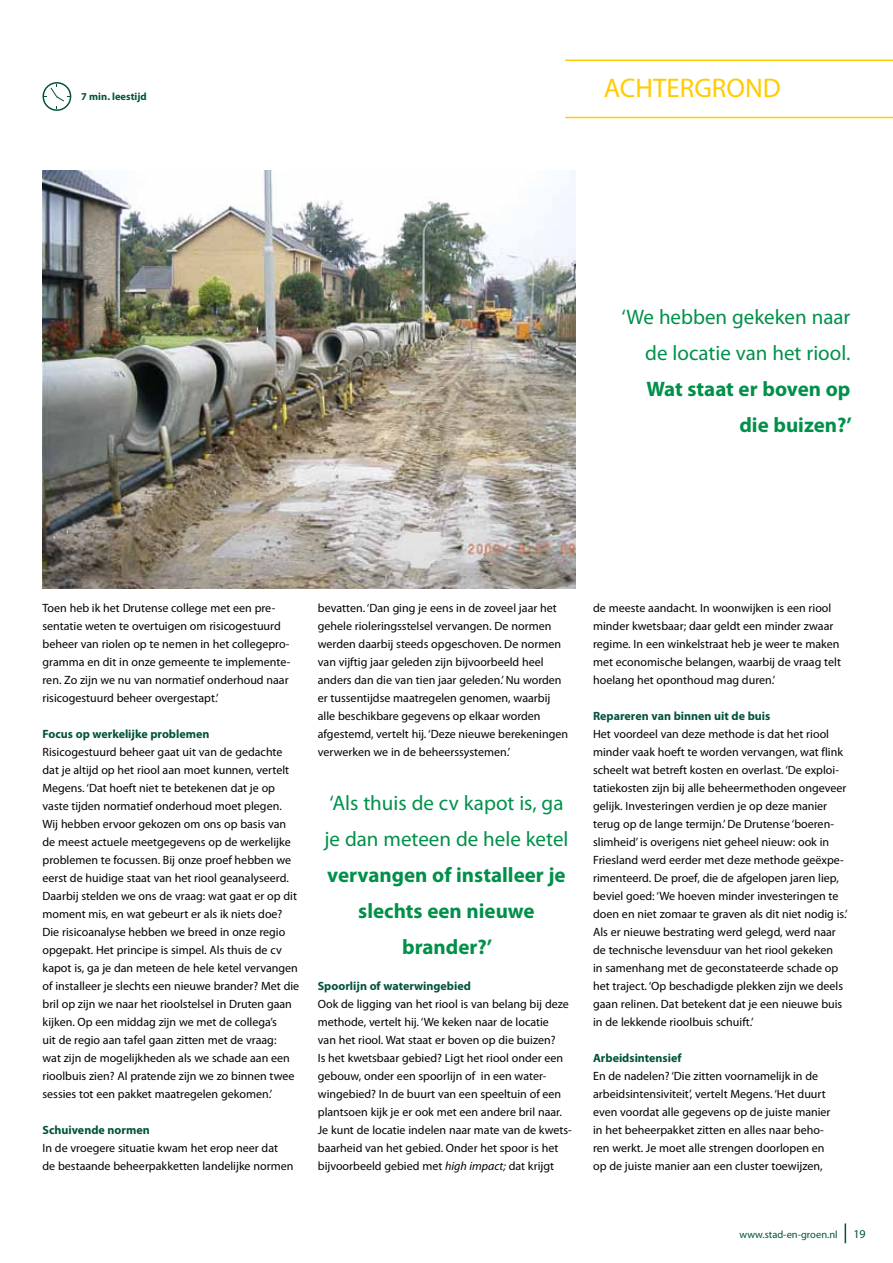
<style>
.page{position:relative;width:893px;height:1263px;background:#fff}
.page>*{position:absolute;margin:0;border:0;box-sizing:border-box;transform-origin:0 0}
.t1{font:27px "Myriad Pro";color:#fc0}
.t2{font:21px/36px "Myriad Pro";color:#00904a}
.t3{font:700 21px/36px "Myriad Pro";color:#00904a;text-align:center}
.t4{font:12px/18px "Myriad Pro";color:#000}
.t5{font:700 12px "Myriad Pro";color:#00533d}
.t6{font:12px "Myriad Pro";color:#00533d}
.t7{font:10.5px "Myriad Pro";color:#00533d}
.t8{font:700 10.5px "Myriad Pro";color:#00533d}
.s1{font-style:italic}
</style>
<div class="page">
<svg style="left:845px;top:1223px;width:1px;height:20px"></svg>
<hr style="left:565px;top:117px;width:328px;height:1px;background:#fc0">
<hr style="left:565px;top:60px;width:328px;height:1px;background:#fc0">
<svg style="left:43px;top:82px;width:28px;height:29px"></svg>
<img style="left:43px;top:170px;width:532px;height:419px">
<p class="t8" style="left:81px;top:90px;width:67px">7 min. leestijd</p>
<h1 class="t1" style="left:604px;top:71px;width:179px">ACHTERGROND</h1>
<h2 class="t2" style="left:622px;top:299px;width:230px;text-align:right">‘We hebben gekeken naar de locatie van het riool.</h2>
<h2 class="t3" style="left:646px;top:370px;width:207px;text-align:right">Wat staat er boven op die buizen?’</h2>
<p class="t4" style="left:43px;top:599px;width:249px">Toen heb ik het Drutense college met een pre&shy;sentatie weten te overtuigen om risicogestuurd beheer van riolen op te nemen in het collegepro&shy;gramma en dit in onze gemeente te implemente&shy;ren. Zo zijn we nu van normatief onderhoud naar risicogestuurd beheer overgestapt.’</p>
<p class="t5" style="left:43px;top:726px;width:168px">Focus op werkelijke problemen</p>
<p class="t4" style="left:43px;top:743px;width:258px">Risicogestuurd beheer gaat uit van de gedachte dat je altijd op het riool aan moet kunnen, vertelt Megens. ‘Dat hoeft niet te betekenen dat je op vaste tijden normatief onderhoud moet plegen.<br>Wij hebben ervoor gekozen om ons op basis van de meest actuele meetgegevens op de werkelijke problemen te focussen. Bij onze proef hebben we eerst de huidige staat van het riool geanalyseerd.<br>Daarbij stelden we ons de vraag: wat gaat er op dit moment mis, en wat gebeurt er als ik niets doe?<br>Die risicoanalyse hebben we breed in onze regio opgepakt. Het principe is simpel. Als thuis de cv kapot is, ga je dan meteen de hele ketel vervangen of installeer je slechts een nieuwe brander? Met die bril op zijn we naar het rioolstelsel in Druten gaan kijken. Op een middag zijn we met de collega’s<br>uit de regio aan tafel gaan zitten met de vraag:<br>wat zijn de mogelijkheden als we schade aan een rioolbuis zien? Al pratende zijn we zo binnen twee sessies tot een pakket maatregelen gekomen.’</p>
<p class="t5" style="left:43px;top:1122px;width:109px">Schuivende normen</p>
<p class="t4" style="left:43px;top:1139px;width:252px">In de vroegere situatie kwam het erop neer dat de bestaande beheerpakketten landelijke normen</p>
<p class="t4" style="left:318px;top:599px;width:252px">bevatten. ‘Dan ging je eens in de zoveel jaar het gehele rioleringsstelsel vervangen. De normen werden daarbij steeds opgeschoven. De normen van vijftig jaar geleden zijn bijvoorbeeld heel anders dan die van tien jaar geleden.’ Nu worden er tussentijdse maatregelen genomen, waarbij alle beschikbare gegevens op elkaar worden afgestemd, vertelt hij. ‘Deze nieuwe berekeningen verwerken we in de beheerssystemen.’</p>
<h2 class="t2" style="left:324px;top:785px;width:245px">‘Als thuis de cv kapot is, ga je dan meteen de hele ketel</h2>
<h2 class="t3" style="left:327px;top:856px;width:240px">vervangen of installeer je slechts een nieuwe brander?’</h2>
<p class="t5" style="left:318px;top:978px;width:155px">Spoorlijn of waterwingebied</p>
<p class="t4" style="left:318px;top:995px;width:256px">Ook de ligging van het riool is van belang bij deze methode, vertelt hij. ‘We keken naar de locatie<br>van het riool. Wat staat er boven op die buizen?<br>Is het kwetsbaar gebied? Ligt het riool onder een gebouw, onder een spoorlijn of in een water&shy;wingebied? In de buurt van een speeltuin of een plantsoen kijk je er ook met een andere bril naar.<br>Je kunt de locatie indelen naar mate van de kwets&shy;baarheid van het gebied. Onder het spoor is het bijvoorbeeld gebied met <span class="s1">high impact;</span> dat krijgt</p>
<p class="t4" style="left:593px;top:599px;width:249px">de meeste aandacht. In woonwijken is een riool minder kwetsbaar; daar geldt een minder zwaar regime. In een winkelstraat heb je weer te maken met economische belangen, waarbij de vraag telt hoelang het oponthoud mag duren.’</p>
<p class="t5" style="left:593px;top:708px;width:179px">Repareren van binnen uit de buis</p>
<p class="t4" style="left:593px;top:725px;width:256px">Het voordeel van deze methode is dat het riool minder vaak hoeft te worden vervangen, wat flink scheelt wat betreft kosten en overlast. ‘De exploi&shy;tatiekosten zijn bij alle beheermethoden ongeveer gelijk. Investeringen verdien je op deze manier terug op de lange termijn.’ De Drutense ‘boeren&shy;slimheid’ is overigens niet geheel nieuw: ook in Friesland werd eerder met deze methode geëxpe&shy;rimenteerd. De proef, die de afgelopen jaren liep, beviel goed: ‘We hoeven minder investeringen te doen en niet zomaar te graven als dit niet nodig is.’ Als er nieuwe bestrating werd gelegd, werd naar de technische levensduur van het riool gekeken<br>in samenhang met de geconstateerde schade op het traject. ‘Op beschadigde plekken zijn we deels gaan relinen. Dat betekent dat je een nieuwe buis in de lekkende rioolbuis schuift.’</p>
<p class="t5" style="left:593px;top:1050px;width:90px">Arbeidsintensief</p>
<p class="t4" style="left:593px;top:1067px;width:239px">En de nadelen? ‘Die zitten voornamelijk in de arbeidsintensiviteit’, vertelt Megens. ‘Het duurt even voordat alle gegevens op de juiste manier in het beheerpakket zitten en alles naar beho&shy;ren werkt. Je moet alle strengen doorlopen en op de juiste manier aan een cluster toewijzen,</p>
<p class="t7" style="left:739px;top:1228px;width:100px">www.stad-en-groen.nl</p>
<p class="t6" style="left:853px;top:1226px;width:14px">19</p>
</div>
